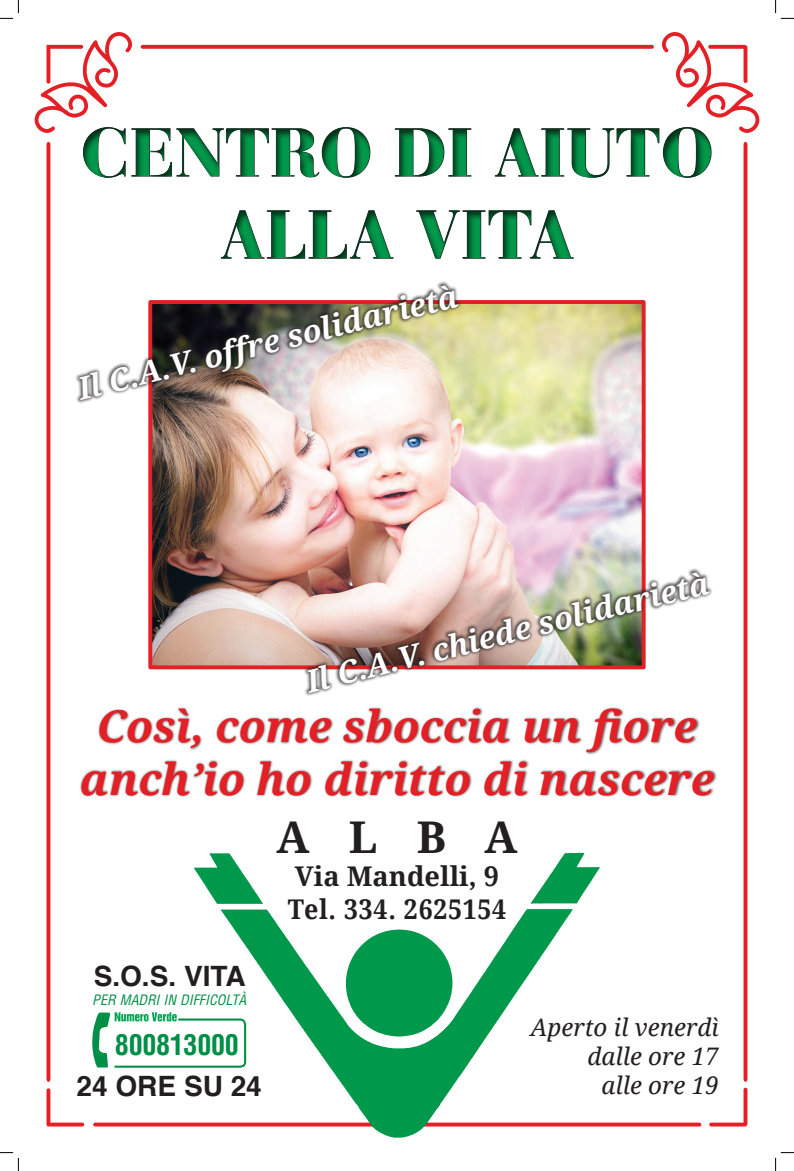
<style>
.page{position:relative;width:794px;height:1171px;background:#fff}
.page>*{position:absolute;margin:0;border:0;box-sizing:border-box;transform-origin:0 0}
.t1{font:900 68.16px/81.8px "Bauer Bodoni Std";color:#00984a;text-align:center}
.t2{font:italic 700 43.75px/52.5px "Droid Serif";color:#e41f25;text-align:center}
.t3{font:700 43.75px "Droid Serif";color:#231f20}
.t4{font:italic 700 30.8px "Droid Serif";color:#fff}
.t5{font:700 28px "Helvetica";color:#231f20}
.t6{font:700 condensed 28px "Helvetica";letter-spacing:-.01em;color:#008f46}
.t7{font:700 27.12px/33.2px "Droid Serif";color:#231f20}
.t8{font:italic 24.15px/29px "Droid Serif";color:#231f20;text-align:right}
.t9{font:italic condensed 14px "Helvetica";color:#008f46}
</style>
<div class="page">
<svg style="left:38px;top:32px;width:95px;height:79px"></svg>
<svg style="left:141px;top:45px;width:512px;height:4px;background:#e52b30"></svg>
<svg style="left:46px;top:276px;width:4px;height:805px;background:#e73a40"></svg>
<svg style="left:743px;top:276px;width:4px;height:805px;background:#e73d43"></svg>
<svg style="left:661px;top:32px;width:95px;height:79px"></svg>
<svg style="left:46px;top:1088px;width:38px;height:38px"></svg>
<svg style="left:93px;top:1122px;width:608px;height:4px"></svg>
<svg style="left:709px;top:1087px;width:38px;height:39px"></svg>
<div style="left:11px;top:111px;width:771px;height:165px;background:#231f20;opacity:.75"></div>
<img style="left:153px;top:305px;width:487px;height:359px">
<div style="left:148px;top:300px;width:497px;height:369px;border:4px solid #e41f25"></div>
<img style="left:75px;top:281px;width:391px;height:132px">
<img style="left:298px;top:564px;width:414px;height:132px">
<div style="left:79px;top:706px;width:637px;height:91px;background:#231f20;opacity:.75"></div>
<svg style="left:92px;top:1012px;width:128px;height:55px"></svg>
<svg style="left:220px;top:909px;width:352px;height:228px"></svg>
<svg style="left:346px;top:929px;width:106px;height:107px"></svg>
<svg style="left:194px;top:853px;width:69px;height:50px"></svg>
<svg style="left:531px;top:852px;width:68px;height:51px"></svg>
<svg style="left:0;top:0;width:19px;height:19px"></svg>
<svg style="left:0;top:1152px;width:19px;height:18px"></svg>
<svg style="left:775px;top:0;width:18px;height:19px"></svg>
<svg style="left:775px;top:1152px;width:18px;height:18px"></svg>
<h1 class="t1" style="left:80px;top:112px;width:634px">CENTRO DI AIUTO<br>ALLA VITA</h1>
<p class="t4" style="left:73px;top:368px;width:392px;rotate:-14deg">Il C.A.V. offre solidarietà</p>
<p class="t4" style="left:301px;top:661px;width:415px;rotate:-14deg">Il C.A.V. chiede solidarietà</p>
<h2 class="t2" style="left:80px;top:698px;width:635px">Così, come sboccia un fiore anch’io ho diritto di nascere</h2>
<h2 class="t3" style="left:276px;top:806px;width:242px">ALBA</h2>
<p class="t7" style="left:288px;top:858px;width:220px">Via Mandelli, 9<br>Tel. 334. 2625154</p>
<p class="t5" style="left:94px;top:953px;width:153px">S.O.S. VITA</p>
<p class="t9" style="left:92px;top:991px;width:155px">PER MADRI IN DIFFICOLTÀ</p>
<p class="t6" style="left:115px;top:1027px;width:125px">800813000</p>
<p class="t5" style="left:76px;top:1062px;width:187px">24 ORE SU 24</p>
<p class="t8" style="left:530px;top:1012px;width:190px">Aperto il venerdì dalle ore 17<br>alle ore 19</p>
</div>
